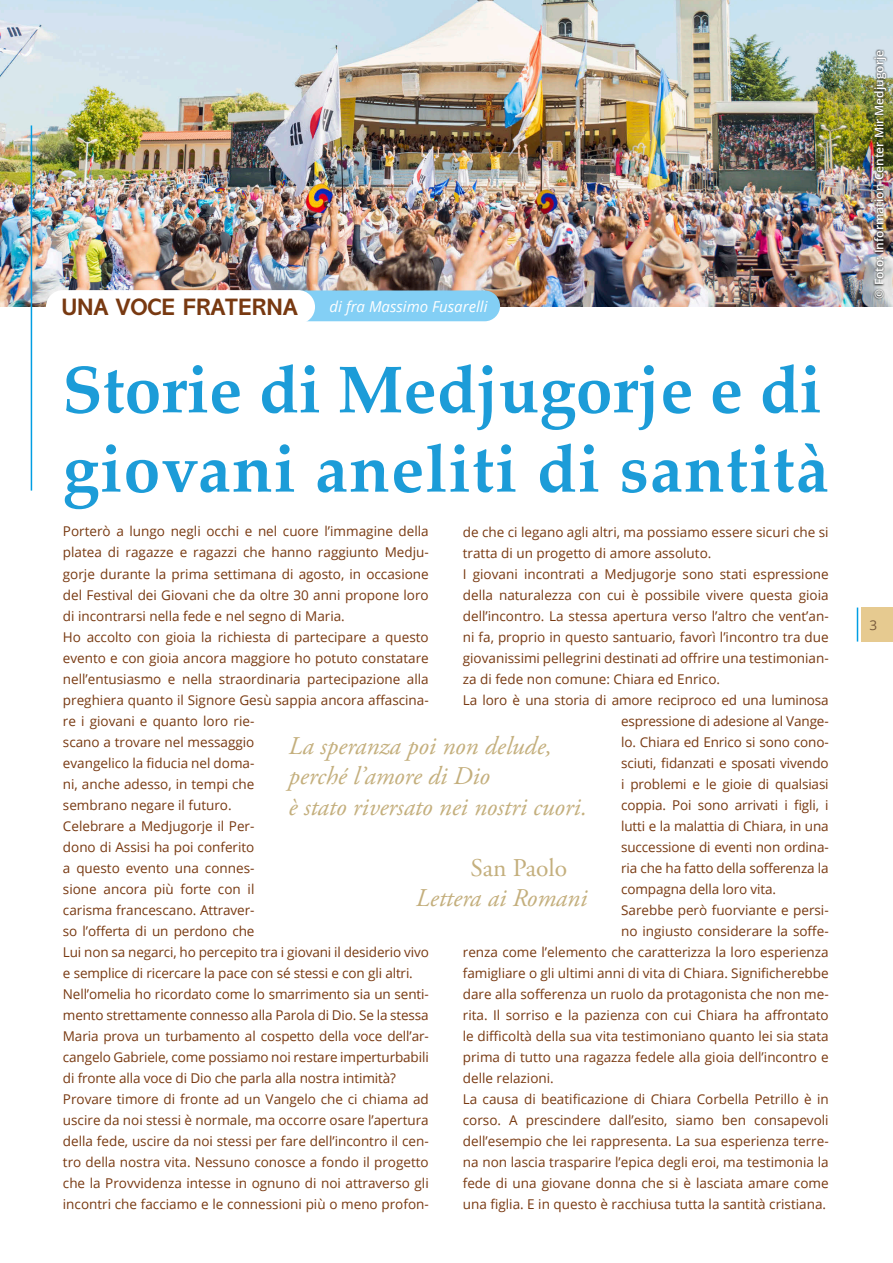
<style>
.page{position:relative;width:893px;height:1263px;background:#fff}
.page>*{position:absolute;margin:0;border:0;box-sizing:border-box;transform-origin:0 0}
.t1{font:700 66px/79.2px "Palatino Linotype";letter-spacing:.02em;color:#1c9cd8}
.t2{font:italic 25.5px "Adobe Garamond Pro";color:#c4af7d}
.t3{font:25.5px "Adobe Garamond Pro";color:#c4af7d}
.t4{font:700 24px "Abadi MT Pro";color:#783911}
.t5{font:italic 15px "Open Sans";color:#fff}
.t6{font:13.5px/21px "Open Sans";color:#783911;text-align:justify}
.t7{font:13.5px "Open Sans";color:#785a3b}
.t8{font:600 12px "Open Sans";color:#fff}
</style>
<div class="page">
<div style="left:861px;top:607px;width:31px;height:34px;background:#e6ca90"></div>
<hr style="left:856px;top:607px;width:2px;height:34px;background:#009ee3">
<img style="left:0;top:0;width:892px;height:306px">
<hr style="left:31px;top:125px;width:1px;height:365px;background:#009ee3">
<div style="left:255px;top:290px;width:245px;height:31px;background:#83cff5;border-radius:15px"></div>
<div style="left:46px;top:290px;width:269px;height:34px;background:#fff;border-radius:17px"></div>
<img style="left:871px;top:49px;width:17px;height:250px">
<p class="t4" style="left:62px;top:293px;width:237px">UNA VOCE FRATERNA</p>
<p class="t5" style="left:329px;top:296px;width:159px">di fra Massimo Fusarelli</p>
<p class="t1" style="left:62px;top:348px;width:768px">Storie di Medjugorje e di giovani aneliti di santità</p>
<p class="t6" style="left:63px;top:520px;width:367px">Porterò a lungo negli occhi e nel cuore l’immagine della platea di ragazze e ragazzi che hanno raggiunto Medju&shy;gorje durante la prima settimana di agosto, in occasione del Festival dei Giovani che da oltre 30 anni propone loro di incontrarsi nella fede e nel segno di Maria.</p>
<p class="t6" style="left:63px;top:625px;width:367px;text-align:left">Ho accolto con gioia la richiesta di partecipare a questo evento e con gioia ancora maggiore ho potuto constatare nell’entusiasmo e nella straordinaria partecipazione alla preghiera quanto il Signore Gesù sappia ancora affascina&shy;re i giovani e quanto loro rie-<br>scano a trovare nel messaggio<br>evangelico la fiducia nel doma-<br>ni, anche adesso, in tempi che<br>sembrano negare il futuro.</p>
<p class="t6" style="left:63px;top:814px;width:367px;text-align:left">Celebrare a Medjugorje il Per-<br>dono di Assisi ha poi conferito<br>a questo evento una connes-<br>sione ancora più forte con il<br>carisma francescano. Attraver-<br>so l’offerta di un perdono che<br>Lui non sa negarci, ho percepito tra i giovani il desiderio vivo e semplice di ricercare la pace con sé stessi e con gli altri.</p>
<p class="t6" style="left:63px;top:982px;width:367px">Nell’omelia ho ricordato come lo smarrimento sia un senti&shy;mento strettamente connesso alla Parola di Dio. Se la stessa Maria prova un turbamento al cospetto della voce dell’ar&shy;cangelo Gabriele, come possiamo noi restare imperturbabili di fronte alla voce di Dio che parla alla nostra intimità?</p>
<p class="t6" style="left:63px;top:1088px;width:367px">Provare timore di fronte ad un Vangelo che ci chiama ad uscire da noi stessi è normale, ma occorre osare l’apertura della fede, uscire da noi stessi per fare dell’incontro il cen&shy;tro della nostra vita. Nessuno conosce a fondo il progetto che la Provvidenza intesse in ognuno di noi attraverso gli incontri che facciamo e le connessioni più o meno profon-</p>
<p class="t6" style="left:463px;top:521px;width:367px">de che ci legano agli altri, ma possiamo essere sicuri che si tratta di un progetto di amore assoluto.</p>
<p class="t6" style="left:463px;top:563px;width:367px">I giovani incontrati a Medjugorje sono stati espressione della naturalezza con cui è possibile vivere questa gioia dell’incontro. La stessa apertura verso l’altro che vent’an&shy;ni fa, proprio in questo santuario, favorì l’incontro tra due giovanissimi pellegrini destinati ad offrire una testimonian&shy;za di fede non comune: Chiara ed Enrico.</p>
<p class="t6" style="left:621px;top:689px;width:209px;text-indent:-158px">La loro è una storia di amore reciproco ed una luminosa espressione di adesione al Vange&shy;lo. Chiara ed Enrico si sono cono&shy;sciuti, fidanzati e sposati vivendo i problemi e le gioie di qualsiasi coppia. Poi sono arrivati i figli, i lutti e la malattia di Chiara, in una successione di eventi non ordina&shy;ria che ha fatto della sofferenza la compagna della loro vita.</p>
<p class="t6" style="left:621px;top:899px;width:209px">Sarebbe però fuorviante e persi-</p>
<p class="t6" style="left:621px;top:920px;width:209px">no ingiusto considerare la soffe-</p>
<p class="t6" style="left:463px;top:941px;width:367px">renza come l’elemento che caratterizza la loro esperienza</p>
<p class="t6" style="left:463px;top:962px;width:367px">famigliare o gli ultimi anni di vita di Chiara. Significherebbe</p>
<p class="t6" style="left:463px;top:983px;width:367px">dare alla sofferenza un ruolo da protagonista che non me-</p>
<p class="t6" style="left:463px;top:1004px;width:367px">rita. Il sorriso e la pazienza con cui Chiara ha affrontato</p>
<p class="t6" style="left:463px;top:1025px;width:367px">le difficoltà della sua vita testimoniano quanto lei sia stata</p>
<p class="t6" style="left:463px;top:1046px;width:367px">prima di tutto una ragazza fedele alla gioia dell’incontro e</p>
<p class="t6" style="left:463px;top:1067px;width:92px">delle relazioni.</p>
<p class="t6" style="left:463px;top:1088px;width:367px">La causa di beatificazione di Chiara Corbella Petrillo è in corso. A prescindere dall’esito, siamo ben consapevoli dell’esempio che lei rappresenta. La sua esperienza terre&shy;na non lascia trasparire l’epica degli eroi, ma testimonia la fede di una giovane donna che si è lasciata amare come una figlia. E in questo è racchiusa tutta la santità cristiana.</p>
<p class="t2" style="left:288px;top:730px;width:265px">La speranza poi non delude,</p>
<p class="t2" style="left:288px;top:760px;width:203px">perché l’amore di Dio</p>
<p class="t2" style="left:288px;top:791px;width:300px">è stato riversato nei nostri cuori.</p>
<p class="t3" style="left:470px;top:852px;width:98px">San Paolo</p>
<p class="t2" style="left:416px;top:882px;width:173px">Lettera ai Romani</p>
<p class="t8" style="left:870px;top:298px;width:250px;rotate:-90deg">© Foto: Information Center Mir Medjugorje</p>
<p class="t7" style="left:869px;top:615px;width:9px">3</p>
</div>
